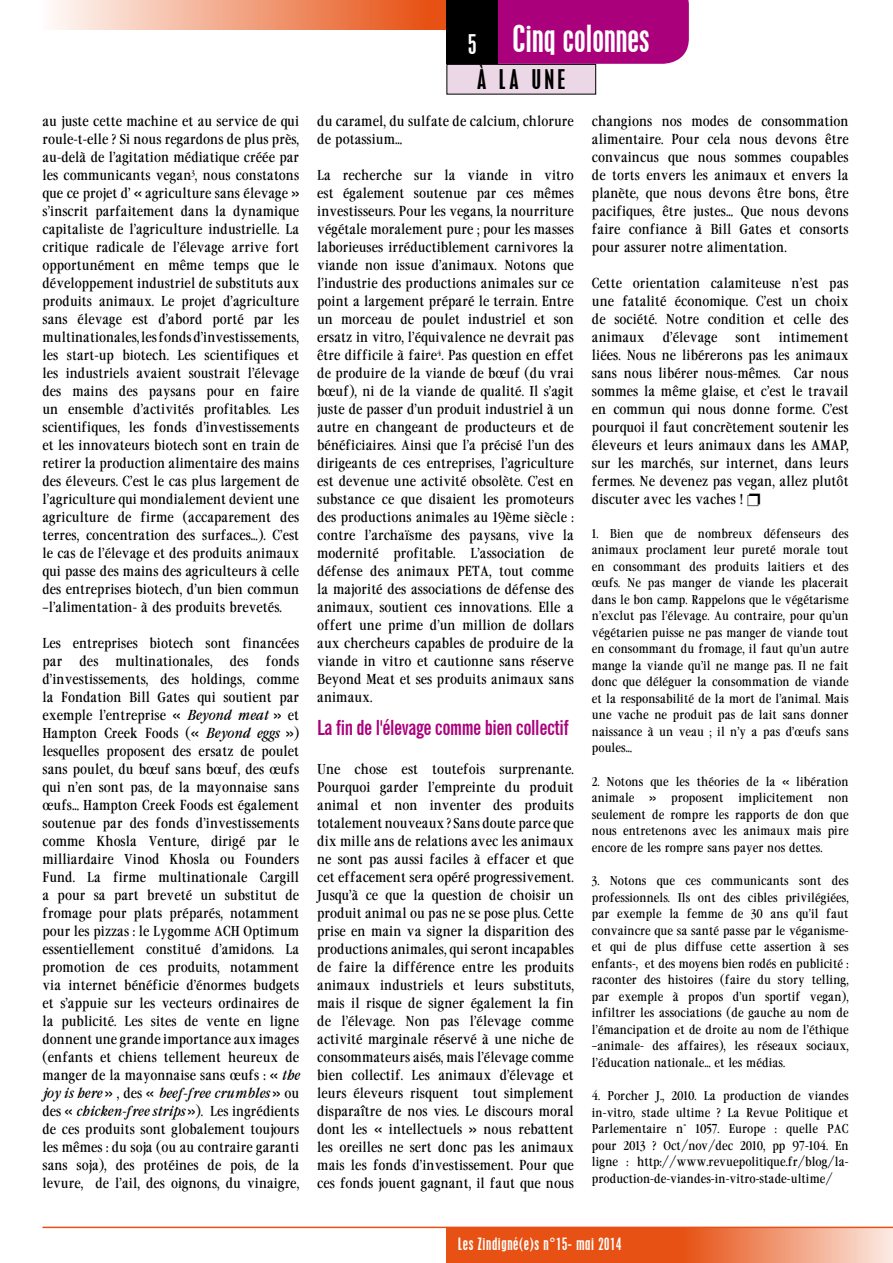
<style>
.page{position:relative;width:893px;height:1263px;background:#fff}
.page>*{position:absolute;margin:0;border:0;box-sizing:border-box;transform-origin:0 0}
.t1{font:condensed 33px "Placard";color:#fff}
.t2{font:condensed 24px "Placard";color:#000}
.t3{font:condensed 24px "Placard";color:#fff}
.t4{font:700 extra-condensed 21px "News Gothic BT";letter-spacing:-.02em;color:#ab007c}
.t5{font:condensed 15px "Placard";letter-spacing:.04em;color:#fff}
.t6{font:13.5px/18px "Garamond Cond";color:#000;text-align:justify}
.t7{font:12px/16.5px "Garamond Cond";color:#000;text-align:justify}
.s1{font-style:italic}
</style>
<div class="page">
<hr style="left:43px;top:1226px;width:850px;height:2px;background:#e75113">
<svg style="left:446px;top:1228px;width:447px;height:35px;background:#eb7443"></svg>
<div style="left:43px;top:0;width:403px;height:30px;background:linear-gradient(to right,#fefbfa,#e64a0a)"></div>
<div style="left:446px;top:0;width:243px;height:64px;background:#ab007c"></div>
<div style="left:447px;top:64px;width:149px;height:30px;background:#ecd7e7"></div>
<div style="left:446px;top:64px;width:150px;height:30px;border:1px solid #000"></div>
<div style="left:447px;top:0;width:51px;height:64px;background:#000"></div>
<p class="t6" style="left:43px;top:112px;width:258px">au juste cette machine et au service de qui roule-t-elle ? Si nous regardons de plus près, au-delà de l’agitation médiatique créée par les communicants vegan<sup>3</sup>, nous constatons que ce projet d’ « agriculture sans élevage » s’inscrit parfaitement dans la dynamique capitaliste de l’agriculture industrielle. La critique radicale de l’élevage arrive fort opportunément en même temps que le développement industriel de substituts aux produits animaux. Le projet d’agriculture sans élevage est d’abord porté par les multinationales, les fonds d’investissements, les start-up biotech. Les scientifiques et les industriels avaient soustrait l’élevage des mains des paysans pour en faire un ensemble d’activités profitables. Les scientifiques, les fonds d’investissements et les innovateurs biotech sont en train de retirer la production alimentaire des mains des éleveurs. C’est le cas plus largement de l’agriculture qui mondialement devient une agriculture de firme (accaparement des terres, concentration des surfaces…). C’est le cas de l’élevage et des produits animaux qui passe des mains des agriculteurs à celle des entreprises biotech, d’un bien commun –l’alimentation- à des produits brevetés.</p>
<p class="t6" style="left:43px;top:634px;width:258px">Les entreprises biotech sont financées par</p>
<p class="t6" style="left:80px;top:652px;width:20px">des</p>
<p class="t6" style="left:116px;top:652px;width:98px">multinationales,</p>
<p class="t6" style="left:230px;top:652px;width:20px">des</p>
<p class="t6" style="left:43px;top:652px;width:258px;text-indent:223px">fonds d’investissements, des holdings, comme la Fondation Bill Gates qui soutient par exemple l’entreprise « <span class="s1">Beyond meat</span> » et Hampton Creek Foods (« <span class="s1">Beyond eggs</span> ») lesquelles proposent des ersatz de poulet sans poulet, du bœuf sans bœuf, des œufs qui n’en sont pas, de la mayonnaise sans œufs… Hampton Creek Foods est également soutenue par des fonds d’investissements comme Khosla Venture, dirigé par le milliardaire Vinod Khosla ou Founders Fund. La firme multinationale Cargill a pour sa part breveté un substitut de fromage pour plats préparés, notamment pour les pizzas : le Lygomme ACH Optimum essentiellement constitué d’amidons. La promotion de ces produits, notamment via internet bénéficie d’énormes budgets et s’appuie sur les vecteurs ordinaires de la publicité. Les sites de vente en ligne donnent une grande importance aux images (enfants et chiens tellement heureux de manger de la mayonnaise sans œufs : « <span class="s1">the joy is here</span> » , des « <span class="s1">beef-free crumbles</span> » ou des « <span class="s1">chicken-free strips</span> »). Les ingrédients de ces produits sont globalement toujours les mêmes : du soja (ou au contraire garanti sans soja), des protéines de pois, de la levure, de l’ail, des oignons, du vinaigre,</p>
<h1 class="t1" style="left:513px;top:18px;width:138px">Cinq colonnes</h1>
<h2 class="t2" style="left:477px;top:65px;width:90px">à la une</h2>
<h2 class="t3" style="left:468px;top:29px;width:10px">5</h2>
<p class="t6" style="left:317px;top:112px;width:258px">du caramel, du sulfate de calcium, chlorure de potassium…</p>
<p class="t6" style="left:317px;top:166px;width:258px">La recherche sur la viande in vitro est également soutenue par ces mêmes investisseurs. Pour les vegans, la nourriture végétale moralement pure ; pour les masses laborieuses irréductiblement carnivores la viande non issue d’animaux. Notons que l’industrie des productions animales sur ce point a largement préparé le terrain. Entre un morceau de poulet industriel et son ersatz in vitro, l’équivalence ne devrait pas être difficile à faire<sup>4</sup>. Pas question en effet de produire de la viande de bœuf (du vrai bœuf), ni de la viande de qualité. Il s’agit juste de passer d’un produit industriel à un autre en changeant de producteurs et de bénéficiaires. Ainsi que l’a précisé l’un des dirigeants de ces entreprises, l’agriculture est devenue une activité obsolète. C’est en substance ce que disaient les promoteurs des productions animales au 19ème siècle : contre l’archaïsme des paysans, vive la modernité profitable. L’association de défense des animaux PETA, tout comme la majorité des associations de défense des animaux, soutient ces innovations. Elle a offert une prime d’un million de dollars aux chercheurs capables de produire de la viande in vitro et cautionne sans réserve Beyond Meat et ses produits animaux sans animaux.</p>
<h3 class="t4" style="left:317px;top:714px;width:253px">La fin de l'élevage comme bien collectif</h3>
<p class="t6" style="left:317px;top:760px;width:258px">Une chose est toutefois surprenante.<br>Pourquoi garder l’empreinte du produit animal et non inventer des produits totalement nouveaux ? Sans doute parce que dix mille ans de relations avec les animaux ne sont pas aussi faciles à effacer et que cet effacement sera opéré progressivement.<br>Jusqu’à ce que la question de choisir un produit animal ou pas ne se pose plus. Cette prise en main va signer la disparition des productions animales, qui seront incapables de faire la différence entre les produits animaux industriels et leurs substituts, mais il risque de signer également la fin de l’élevage. Non pas l’élevage comme activité marginale réservé à une niche de consommateurs aisés, mais l’élevage comme bien collectif. Les animaux d’élevage et leurs éleveurs risquent tout simplement disparaître de nos vies. Le discours moral dont les « intellectuels » nous rebattent les oreilles ne sert donc pas les animaux mais les fonds d’investissement. Pour que ces fonds jouent gagnant, il faut que nous</p>
<p class="t6" style="left:592px;top:112px;width:258px">changions nos modes de consommation alimentaire. Pour cela nous devons être convaincus que nous sommes coupables de torts envers les animaux et envers la planète, que nous devons être bons, être pacifiques, être justes… Que nous devons faire confiance à Bill Gates et consorts pour assurer notre alimentation.</p>
<p class="t6" style="left:592px;top:274px;width:258px">Cette orientation calamiteuse n’est pas une fatalité économique. C’est un choix de société. Notre condition et celle des animaux</p>
<p class="t6" style="left:663px;top:328px;width:56px">d’élevage</p>
<p class="t6" style="left:735px;top:328px;width:27px">sont</p>
<p class="t6" style="left:592px;top:328px;width:258px;text-indent:187px">intimement liées. Nous ne libérerons pas les animaux sans nous libérer nous-mêmes. Car nous sommes la même glaise, et c’est le travail en commun qui nous donne forme. C’est pourquoi il faut concrètement soutenir les éleveurs et leurs animaux dans les AMAP, sur les marchés, sur internet, dans leurs fermes. Ne devenez pas vegan, allez plutôt discuter avec les vaches !</p>
<p class="t7" style="left:592px;top:525px;width:258px">1. Bien que de nombreux défenseurs des animaux proclament leur pureté morale tout en consommant des produits laitiers et des œufs. Ne pas manger de viande les placerait dans le bon camp. Rappelons que le végétarisme n’exclut pas l’élevage. Au contraire, pour qu’un végétarien puisse ne pas manger de viande tout en consommant du fromage, il faut qu’un autre mange la viande qu’il ne mange pas. Il ne fait donc que déléguer la consommation de viande et la responsabilité de la mort de l’animal. Mais une vache ne produit pas de lait sans donner naissance à un veau ; il n’y a pas d’œufs sans poules…</p>
<p class="t7" style="left:592px;top:773px;width:258px">2. Notons que les théories de la « libération animale » proposent implicitement non seulement de rompre les rapports de don que nous entretenons avec les animaux mais pire encore de les rompre sans payer nos dettes.</p>
<p class="t7" style="left:592px;top:873px;width:258px">3. Notons que ces communicants sont des professionnels. Ils ont des cibles privilégiées, par exemple la femme de 30 ans qu’il faut convaincre que sa santé passe par le véganisme&shy;et qui de plus diffuse cette assertion à ses enfants-, et des moyens bien rodés en publicité : raconter des histoires (faire du story telling, par exemple à propos d’un sportif vegan), infiltrer les associations (de gauche au nom de l’émancipation et de droite au nom de l’éthique –animale- des affaires), les réseaux sociaux, l’éducation nationale… et les médias.</p>
<p class="t7" style="left:592px;top:1088px;width:258px">4. Porcher J., 2010. La production de viandes in-vitro, stade ultime ? La Revue Politique et Parlementaire n° 1057. Europe : quelle PAC pour 2013 ? Oct/nov/dec 2010, pp 97-104. En ligne : http://www.revuepolitique.fr/blog/la&shy;production-de-viandes-in-vitro-stade-ultime/</p>
<p class="t5" style="left:458px;top:1234px;width:165px">Les Zindigné(e)s n°15- mai 2014</p>
</div>
